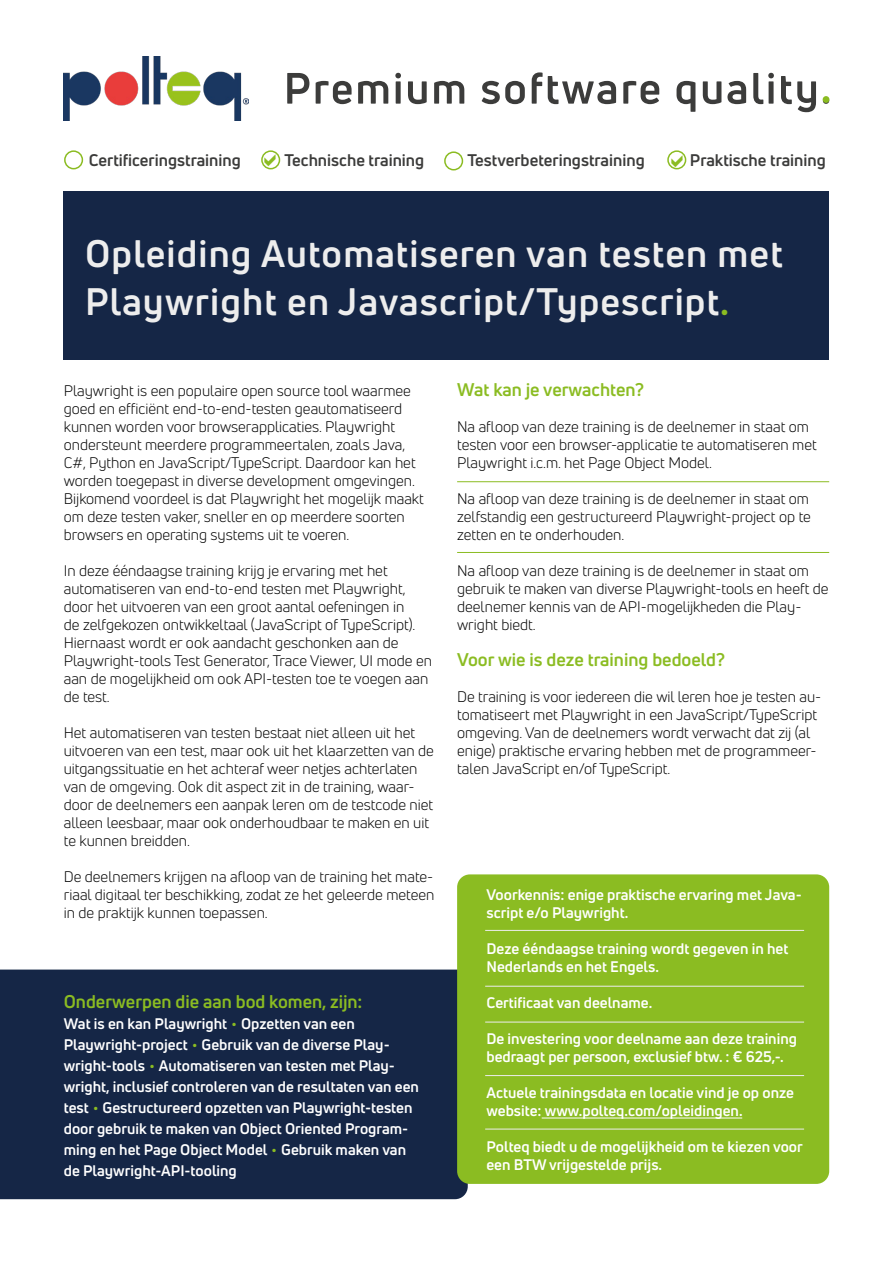
<style>
.page{position:relative;width:893px;height:1263px;background:#fff}
.page>*{position:absolute;margin:0;border:0;box-sizing:border-box;transform-origin:0 0}
.t1{font:700 37.5px/48px "Uni Neue";letter-spacing:.03em;color:#ededed}
.t2{font:700 18px "Uni Neue";color:#8bbc22}
.t3{font:700 16.5px "Uni Neue";color:#3c3c3b}
.t4{font:15px/18px "Uni Neue";color:#000}
.t5{font:700 15px/21px "Uni Neue";color:#fff}
.s1{color:#8bbc22}
</style>
<div class="page">
<div style="left:0;top:969px;width:468px;height:230px;background:#152646"></div>
<div style="left:64px;top:191px;width:765px;height:169px;background:#152646"></div>
<img style="left:64px;top:56px;width:184px;height:64px">
<svg style="left:287px;top:72px;width:542px;height:40px"></svg>
<div style="left:64px;top:150px;width:19px;height:19px;border:2px solid #8bbc22;border-radius:50%"></div>
<div style="left:261px;top:150px;width:19px;height:19px;border:2px solid #8bbc22;border-radius:50%"></div>
<div style="left:444px;top:151px;width:19px;height:19px;border:2px solid #8bbc22;border-radius:50%"></div>
<div style="left:667px;top:150px;width:19px;height:19px;border:2px solid #8bbc22;border-radius:50%"></div>
<div style="left:823px;top:96px;width:6px;height:7px;background:#8bbc22;border-radius:50%"></div>
<hr style="left:457px;top:552px;width:372px;height:1px;background:#8bbc22">
<hr style="left:457px;top:481px;width:372px;height:1px;background:#8bbc22">
<div style="left:457px;top:874px;width:372px;height:310px;background:#8bbc22;border-radius:13px"></div>
<hr style="left:542px;top:1118px;width:200px;height:1px;background:#fff">
<hr style="left:485px;top:1075px;width:319px;height:1px;background:#ededed">
<hr style="left:485px;top:1129px;width:319px;height:1px;background:#ededed">
<hr style="left:485px;top:1022px;width:319px;height:1px;background:#ededed">
<hr style="left:485px;top:930px;width:319px;height:1px;background:#ededed">
<hr style="left:485px;top:986px;width:319px;height:1px;background:#ededed">
<svg style="left:671px;top:155px;width:12px;height:12px"></svg>
<p class="t3" style="left:89px;top:149px;width:154px">Certificeringstraining</p>
<p class="t3" style="left:284px;top:149px;width:141px">Technische training</p>
<p class="t3" style="left:467px;top:149px;width:179px">Testverbeteringstraining</p>
<p class="t3" style="left:690px;top:149px;width:137px">Praktische training</p>
<h1 class="t1" style="left:85px;top:229px;width:699px">Opleiding Automatiseren van testen met<br>Playwright en Javascript/Typescript<span class="s1">.</span></h1>
<p class="t4" style="left:64px;top:382px;width:362px">Playwright is een populaire open source tool waarmee goed en efficiënt end-to-end-testen geautomatiseerd kunnen worden voor browserapplicaties. Playwright ondersteunt meerdere programmeertalen, zoals Java, C#, Python en JavaScript/TypeScript. Daardoor kan het worden toegepast in diverse development omgevingen.<br>Bijkomend voordeel is dat Playwright het mogelijk maakt om deze testen vaker, sneller en op meerdere soorten browsers en operating systems uit te voeren.</p>
<p class="t4" style="left:64px;top:562px;width:370px">In deze ééndaagse training krijg je ervaring met het automatiseren van end-to-end testen met Playwright, door het uitvoeren van een groot aantal oefeningen in<br>de zelfgekozen ontwikkeltaal (JavaScript of TypeScript).<br>Hiernaast wordt er ook aandacht geschonken aan de Playwright-tools Test Generator, Trace Viewer, UI mode en aan de mogelijkheid om ook API-testen toe te voegen aan de test.</p>
<p class="t4" style="left:64px;top:724px;width:372px">Het automatiseren van testen bestaat niet alleen uit het uitvoeren van een test, maar ook uit het klaarzetten van de uitgangssituatie en het achteraf weer netjes achterlaten van de omgeving. Ook dit aspect zit in de training, waar&shy;door de deelnemers een aanpak leren om de testcode niet alleen leesbaar, maar ook onderhoudbaar te maken en uit te kunnen breidden.</p>
<p class="t4" style="left:64px;top:868px;width:372px;text-align:justify">De deelnemers krijgen na afloop van de training het mate&shy;riaal digitaal ter beschikking, zodat ze het geleerde meteen in de praktijk kunnen toepassen.</p>
<p class="t2" style="left:64px;top:990px;width:300px">Onderwerpen die aan bod komen, zijn:</p>
<p class="t5" style="left:64px;top:1013px;width:357px">Wat is en kan Playwright <sup>.</sup> Opzetten van een Playwright-project <sup>.</sup> Gebruik van de diverse Play&shy;wright-tools <sup>.</sup> Automatiseren van testen met Play&shy;wright, inclusief controleren van de resultaten van een test <sup>.</sup> Gestructureerd opzetten van Playwright-testen door gebruik te maken van Object Oriented Program&shy;ming en het Page Object Model <sup>.</sup> Gebruik maken van de Playwright-API-tooling</p>
<p class="t2" style="left:457px;top:378px;width:188px">Wat kan je verwachten?</p>
<p class="t4" style="left:457px;top:418px;width:361px">Na afloop van deze training is de deelnemer in staat om testen voor een browser-applicatie te automatiseren met<br>Playwright i.c.m. het Page Object Model.</p>
<p class="t4" style="left:457px;top:490px;width:355px">Na afloop van deze training is de deelnemer in staat om zelfstandig een gestructureerd Playwright-project op te zetten en te onderhouden.</p>
<p class="t4" style="left:457px;top:562px;width:373px">Na afloop van deze training is de deelnemer in staat om gebruik te maken van diverse Playwright-tools en heeft de deelnemer kennis van de API-mogelijkheden die Play&shy;wright biedt.</p>
<p class="t2" style="left:457px;top:648px;width:269px">Voor wie is deze training bedoeld?</p>
<p class="t4" style="left:457px;top:688px;width:366px">De training is voor iedereen die wil leren hoe je testen au&shy;tomatiseert met Playwright in een JavaScript/TypeScript omgeving. Van de deelnemers wordt verwacht dat zij (al enige) praktische ervaring hebben met de programmeer&shy;talen JavaScript en/of TypeScript.</p>
<p class="t5" style="left:486px;top:885px;width:317px;line-height:18px">Voorkennis: enige praktische ervaring met Java&shy;script e/o Playwright.</p>
<p class="t5" style="left:486px;top:939px;width:303px;line-height:18px">Deze ééndaagse training wordt gegeven in het<br>Nederlands en het Engels.</p>
<p class="t5" style="left:486px;top:992px;width:167px">Certificaat van deelname.</p>
<p class="t5" style="left:486px;top:1029px;width:312px;line-height:18px">De investering voor deelname aan deze training bedraagt per persoon, exclusief btw. : € 625,-.</p>
<p class="t5" style="left:486px;top:1083px;width:309px;line-height:18px">Actuele trainingsdata en locatie vind je op onze website: www.polteq.com/opleidingen.</p>
<p class="t5" style="left:486px;top:1137px;width:318px;line-height:18px">Polteq biedt u de mogelijkheid om te kiezen voor een BTW vrijgestelde prijs.</p>
</div>
